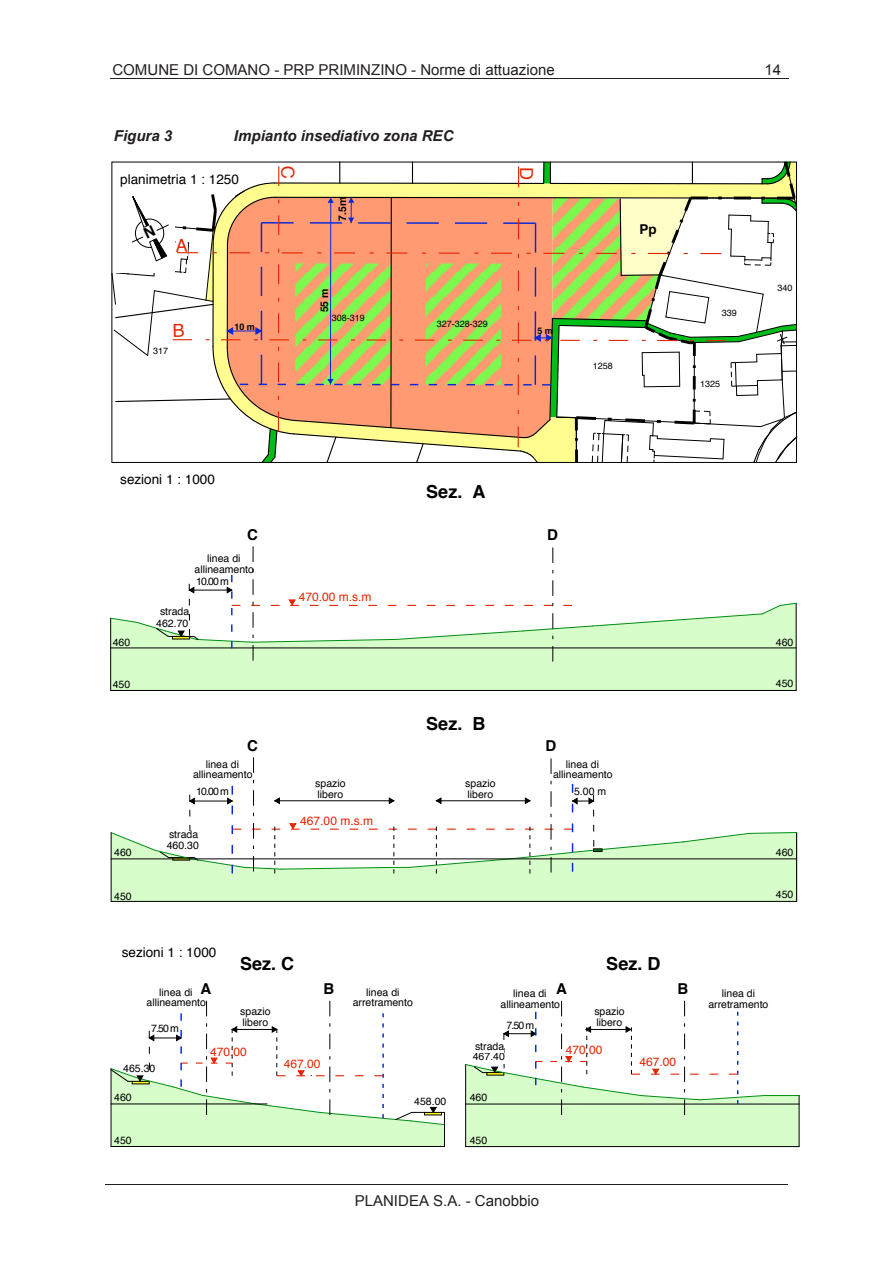
<style>
.page{position:relative;width:893px;height:1263px;background:#fff}
.page>*{position:absolute;margin:0;border:0;box-sizing:border-box;transform-origin:0 0}
.t1{font:700 18px "Times";color:#000}
.t2{font:700 18px "Helvetica";color:#000}
.t3{font:18px "Helvetica";color:#e52400}
.t4{font:15px "Arial";color:#231f20}
.t5{font:italic 700 15px "Arial";color:#231f20}
.t6{font:700 15px "Helvetica";color:#000}
.t7{font:13.5px "Helvetica";color:#000}
.t8{font:12px "Helvetica";color:#e52400}
.t9{font:10.5px/10.5px "Helvetica";color:#000;text-align:center}
.t10{font:700 10.5px "Helvetica";color:#000}
.t11{font:9px "Helvetica";color:#000}
</style>
<div class="page">
<hr style="left:110px;top:78px;width:678px;height:1px;background:#231f20">
<hr style="left:106px;top:1185px;width:682px;height:1px;background:#231f20">
<div style="left:111px;top:662px;width:685px;height:28px;background:#d7fdca"></div>
<hr style="left:111px;top:690px;width:685px;height:1px;background:#000">
<hr style="left:110px;top:618px;width:1px;height:72px;background:#000">
<svg style="left:253px;top:546px;width:1px;height:16px"></svg>
<svg style="left:552px;top:547px;width:1px;height:16px"></svg>
<hr style="left:796px;top:603px;width:1px;height:87px;background:#000">
<svg style="left:110px;top:569px;width:687px;height:93px"></svg>
<hr style="left:111px;top:1146px;width:333px;height:1px;background:#000">
<hr style="left:466px;top:1146px;width:333px;height:1px;background:#000">
<hr style="left:799px;top:1095px;width:1px;height:51px;background:#000">
<div style="left:112px;top:873px;width:684px;height:28px;background:#d7fdca"></div>
<hr style="left:111px;top:833px;width:1px;height:68px;background:#000">
<svg style="left:253px;top:757px;width:1px;height:16px"></svg>
<svg style="left:551px;top:758px;width:1px;height:16px"></svg>
<hr style="left:111px;top:901px;width:686px;height:1px;background:#000">
<hr style="left:796px;top:832px;width:1px;height:69px;background:#000">
<svg style="left:111px;top:780px;width:686px;height:93px"></svg>
<svg style="left:110px;top:1001px;width:335px;height:145px"></svg>
<svg style="left:465px;top:1001px;width:334px;height:145px"></svg>
<svg style="left:111px;top:161px;width:687px;height:302px"></svg>
<p class="t4" style="left:112px;top:60px;width:444px">COMUNE DI COMANO - PRP PRIMINZINO - Norme di attuazione</p>
<p class="t4" style="left:764px;top:60px;width:18px">14</p>
<p class="t1" style="left:114px;top:128px;width:45px">Fig. 3</p>
<p class="t1" style="left:180px;top:128px;width:243px">Impianto insediativo zona REC</p>
<p class="t5" style="left:114px;top:126px;width:60px">Figura 3</p>
<p class="t5" style="left:234px;top:126px;width:221px">Impianto insediativo zona REC</p>
<p class="t7" style="left:120px;top:174px;width:120px">planimetria 1 : 1250</p>
<p class="t11" style="left:153px;top:347px;width:17px">317</p>
<p class="t10" style="left:338px;top:221px;width:26px;rotate:-90deg">7.5m</p>
<p class="t10" style="left:320px;top:312px;width:26px;rotate:-90deg">55 m</p>
<p class="t11" style="left:332px;top:314px;width:35px">308-319</p>
<p class="t11" style="left:437px;top:320px;width:53px">327-328-329</p>
<p class="t3" style="left:533px;top:167px;width:15px;rotate:90deg">D</p>
<p class="t11" style="left:593px;top:362px;width:22px">1258</p>
<p class="t11" style="left:722px;top:310px;width:17px">339</p>
<p class="t11" style="left:700px;top:380px;width:22px">1325</p>
<p class="t11" style="left:777px;top:284px;width:17px">340</p>
<p class="t7" style="left:120px;top:474px;width:96px">sezioni 1 : 1000</p>
<p class="t2" style="left:426px;top:484px;width:61px">Sez. A</p>
<p class="t6" style="left:247px;top:529px;width:12px">C</p>
<p class="t6" style="left:547px;top:529px;width:12px">D</p>
<p class="t9" style="left:195px;top:554px;width:61px">linea di allineamento</p>
<p class="t9" style="left:113px;top:638px;width:19px">460</p>
<p class="t9" style="left:113px;top:680px;width:19px">450</p>
<p class="t9" style="left:114px;top:848px;width:19px">460</p>
<p class="t9" style="left:114px;top:892px;width:19px">450</p>
<p class="t9" style="left:196px;top:577px;width:34px">10.00 m</p>
<p class="t9" style="left:156px;top:606px;width:34px;line-height:12px">strada<br>462.70</p>
<p class="t8" style="left:299px;top:592px;width:74px">470.00 m.s.m</p>
<p class="t2" style="left:426px;top:717px;width:61px">Sez. B</p>
<p class="t6" style="left:247px;top:740px;width:12px">C</p>
<p class="t6" style="left:546px;top:740px;width:12px">D</p>
<p class="t9" style="left:193px;top:760px;width:61px">linea di allineamento</p>
<p class="t9" style="left:196px;top:787px;width:34px">10.00 m</p>
<p class="t9" style="left:167px;top:830px;width:34px;text-align:left">strada<br>460.30</p>
<p class="t9" style="left:315px;top:779px;width:32px;text-align:left">spazio libero</p>
<p class="t9" style="left:465px;top:779px;width:32px;text-align:left">spazio libero</p>
<p class="t8" style="left:300px;top:816px;width:74px">467.00 m.s.m</p>
<p class="t9" style="left:553px;top:760px;width:61px">linea di allineamento</p>
<p class="t9" style="left:574px;top:787px;width:34px">5.00 m</p>
<p class="t9" style="left:776px;top:638px;width:19px">460</p>
<p class="t9" style="left:776px;top:679px;width:19px">450</p>
<p class="t9" style="left:776px;top:848px;width:19px">460</p>
<p class="t9" style="left:776px;top:890px;width:19px">450</p>
<p class="t7" style="left:122px;top:947px;width:96px">sezioni 1 : 1000</p>
<p class="t2" style="left:240px;top:957px;width:56px">Sez. C</p>
<p class="t2" style="left:606px;top:957px;width:56px">Sez. D</p>
<p class="t6" style="left:201px;top:983px;width:12px">A</p>
<p class="t6" style="left:324px;top:983px;width:12px">B</p>
<p class="t6" style="left:556px;top:983px;width:12px">A</p>
<p class="t6" style="left:678px;top:983px;width:12px">B</p>
<p class="t9" style="left:147px;top:988px;width:61px">linea di allineamento</p>
<p class="t9" style="left:353px;top:988px;width:62px">linea di arretramento</p>
<p class="t9" style="left:240px;top:1007px;width:32px;text-align:left">spazio libero</p>
<p class="t9" style="left:501px;top:989px;width:61px">linea di allineamento</p>
<p class="t9" style="left:708px;top:989px;width:62px">linea di arretramento</p>
<p class="t9" style="left:594px;top:1007px;width:32px;text-align:left">spazio libero</p>
<p class="t9" style="left:507px;top:1021px;width:29px">7.50 m</p>
<p class="t9" style="left:151px;top:1024px;width:29px">7.50 m</p>
<p class="t9" style="left:123px;top:1064px;width:34px">465.30</p>
<p class="t9" style="left:114px;top:1093px;width:19px">460</p>
<p class="t9" style="left:114px;top:1136px;width:19px">450</p>
<p class="t8" style="left:210px;top:1047px;width:38px">470.00</p>
<p class="t8" style="left:284px;top:1059px;width:38px">467.00</p>
<p class="t9" style="left:414px;top:1097px;width:34px">458.00</p>
<p class="t9" style="left:475px;top:1042px;width:31px">strada</p>
<p class="t9" style="left:473px;top:1052px;width:34px">467.40</p>
<p class="t9" style="left:470px;top:1093px;width:19px">460</p>
<p class="t9" style="left:470px;top:1136px;width:19px">450</p>
<p class="t8" style="left:566px;top:1045px;width:38px">470.00</p>
<p class="t8" style="left:639px;top:1057px;width:38px">467.00</p>
<p class="t4" style="left:355px;top:1191px;width:186px">PLANIDEA S.A. - Canobbio</p>
</div>
